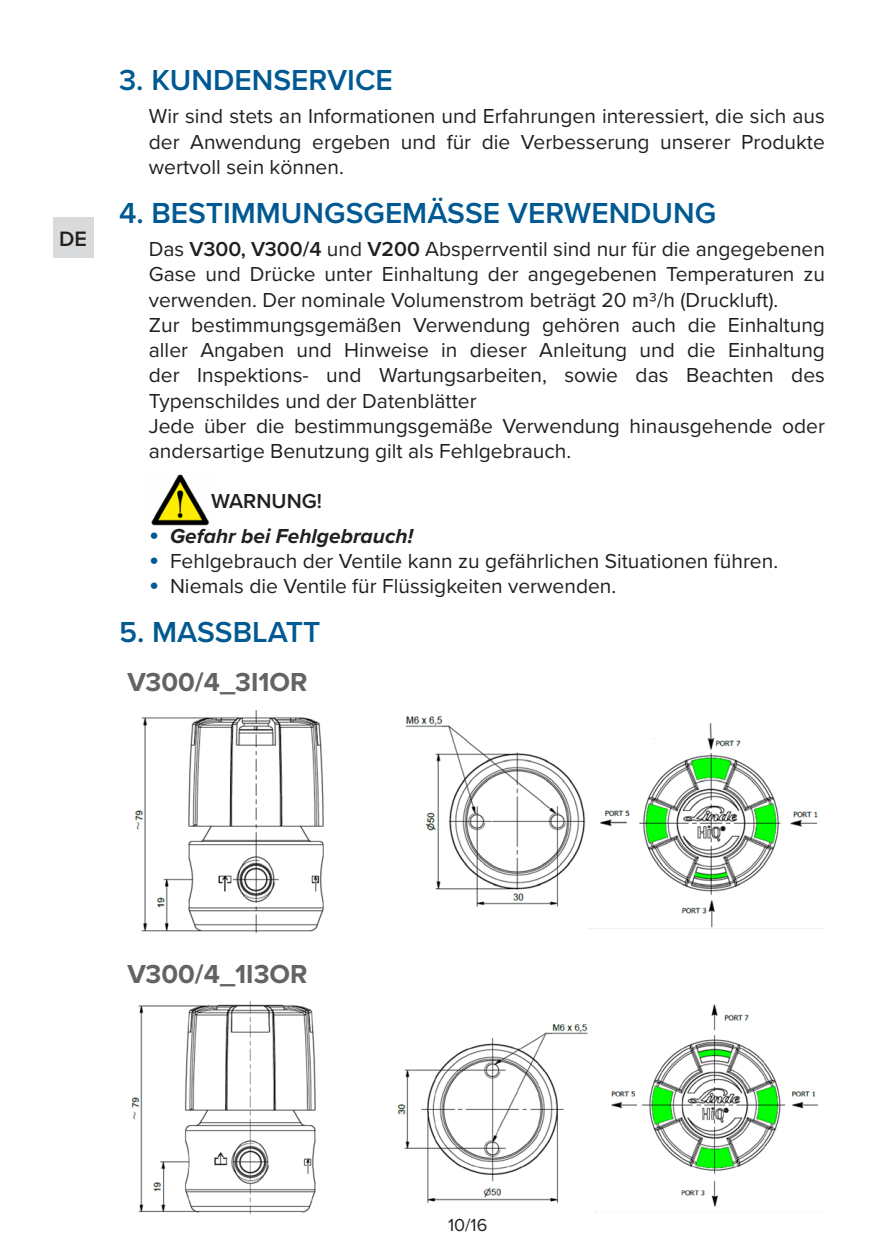
<style>
.page{position:relative;width:893px;height:1259px;background:#fff}
.page>*{position:absolute;margin:0;border:0;box-sizing:border-box;transform-origin:0 0}
.t1{font:600 30px "Proxima Nova";color:#005992}
.Headline2{font:700 27px "Proxima Nova";color:#636366}
.t2{font:600 21.6px "Proxima Nova";color:#231f20}
.TEXT{font:21px/25.2px "Proxima Nova";color:#231f20;text-align:justify}
.t3{font:italic 700 21px "Proxima Nova";color:#231f20}
.WARNING{font:600 21px "Proxima Nova";color:#231f20}
.t4{font:18px "Proxima Nova";color:#231f20}
.s1{font-weight:600}
.s2{font-weight:400;font-style:normal;font-size:30px;color:#005992}
.s3{font-size:30px;color:#005992}
</style>
<div class="page">
<div style="left:53px;top:217px;width:41px;height:41px;background:#d9dadb"></div>
<img style="left:151px;top:474px;width:59px;height:52px">
<img style="left:135px;top:710px;width:690px;height:223px">
<img style="left:131px;top:1001px;width:687px;height:212px">
<div style="left:480px;top:706px;width:64px;height:23px;background:#fff"></div>
<div style="left:454px;top:995px;width:65px;height:23px;background:#fff"></div>
<div style="left:600px;top:995px;width:65px;height:41px;background:#fff"></div>
<p class="t2" style="left:59px;top:223px;width:29px">DE</p>
<p class="t1" style="left:119px;top:57px;width:275px">3. KUNDENSERVICE</p>
<p class="TEXT" style="left:149px;top:103px;width:678px">Wir sind stets an Informationen und Erfahrungen interessiert, die sich aus der Anwendung ergeben und für die Verbesserung unserer Produkte wertvoll sein können.</p>
<p class="t1" style="left:119px;top:190px;width:599px">4. BESTIMMUNGSGEMÄSSE VERWENDUNG</p>
<p class="TEXT" style="left:149px;top:236px;width:678px">Das <span class="s1">V300, V300/4</span> und <span class="s1">V200</span> Absperrventil sind nur für die angegebenen Gase und Drücke unter Einhaltung der angegebenen Temperaturen zu verwenden. Der nominale Volumenstrom beträgt 20 m3/h (Druckluft).</p>
<p class="TEXT" style="left:149px;top:311px;width:678px">Zur bestimmungsgemäßen Verwendung gehören auch die Einhaltung aller Angaben und Hinweise in dieser Anleitung und die Einhaltung der Inspektions- und Wartungsarbeiten, sowie das Beachten des Typenschildes und der Datenblätter</p>
<p class="TEXT" style="left:149px;top:412px;width:678px">Jede über die bestimmungsgemäße Verwendung hinausgehende oder andersartige Benutzung gilt als Fehlgebrauch.</p>
<p class="WARNING" style="left:211px;top:485px;width:112px">WARNUNG!</p>
<p class="t3" style="left:149px;top:520px;width:266px"><span class="s2">•</span> Gefahr bei Fehlgebrauch!</p>
<p class="TEXT" style="left:149px;top:547px;width:631px"><span class="s3">•</span> Fehlgebrauch der Ventile kann zu gefährlichen Situationen führen.</p>
<p class="TEXT" style="left:149px;top:572px;width:469px"><span class="s3">•</span> Niemals die Ventile für Flüssigkeiten verwenden.</p>
<p class="t1" style="left:119px;top:609px;width:203px">5. MASSBLATT</p>
<p class="Headline2" style="left:128px;top:662px;width:182px">V300/4_3I1OR</p>
<p class="Headline2" style="left:128px;top:954px;width:182px">V300/4_1I3OR</p>
<p class="t4" style="left:448px;top:1211px;width:41px">10/16</p>
</div>
